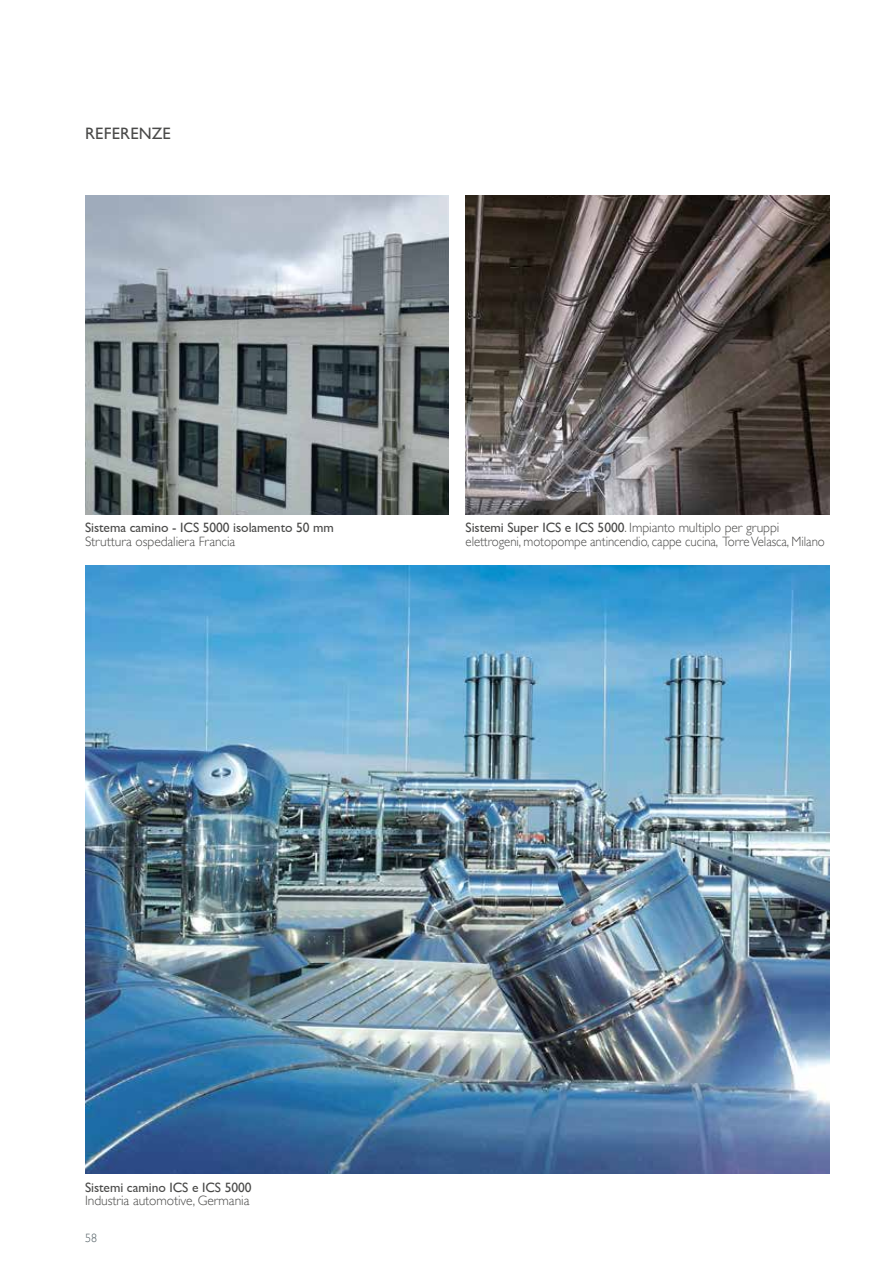
<style>
.page{position:relative;width:893px;height:1263px;background:#fff}
.page>*{position:absolute;margin:0;border:0;box-sizing:border-box;transform-origin:0 0}
.t1{font:16.5px "Gill Sans Alt One WGL";letter-spacing:.01em;color:#4a4a49}
.t2{font:13.5px/13.5px "Gill Sans Alt One WGL Light";letter-spacing:-.005em;color:#4a4a49}
.t3{font:13.5px "Gill Sans Alt One WGL";letter-spacing:-.005em;color:#4a4a49}
.t4{font:12px "Gill Sans Alt One WGL Light";color:#4e5b61}
.s1{font-family:"Gill Sans Alt One WGL"}
</style>
<div class="page">
<img style="left:85px;top:196px;width:364px;height:318px">
<img style="left:466px;top:196px;width:363px;height:318px">
<img style="left:85px;top:566px;width:744px;height:608px">
<p class="t1" style="left:85px;top:122px;width:87px">REFERENZE</p>
<p class="t3" style="left:85px;top:518px;width:250px">Sistema camino - ICS 5000 isolamento 50 mm</p>
<p class="t2" style="left:85px;top:535px;width:152px">Struttura ospedaliera Francia</p>
<p class="t2" style="left:466px;top:521px;width:361px"><span class="s1">Sistemi Super ICS e ICS 5000</span>. Impianto multiplo per gruppi elettrogeni, motopompe antincendio, cappe cucina, Torre Velasca, Milano</p>
<p class="t3" style="left:85px;top:1178px;width:168px">Sistemi camino ICS e ICS 5000</p>
<p class="t2" style="left:85px;top:1194px;width:166px">Industria automotive, Germania</p>
<p class="t4" style="left:85px;top:1229px;width:13px">58</p>
</div>
